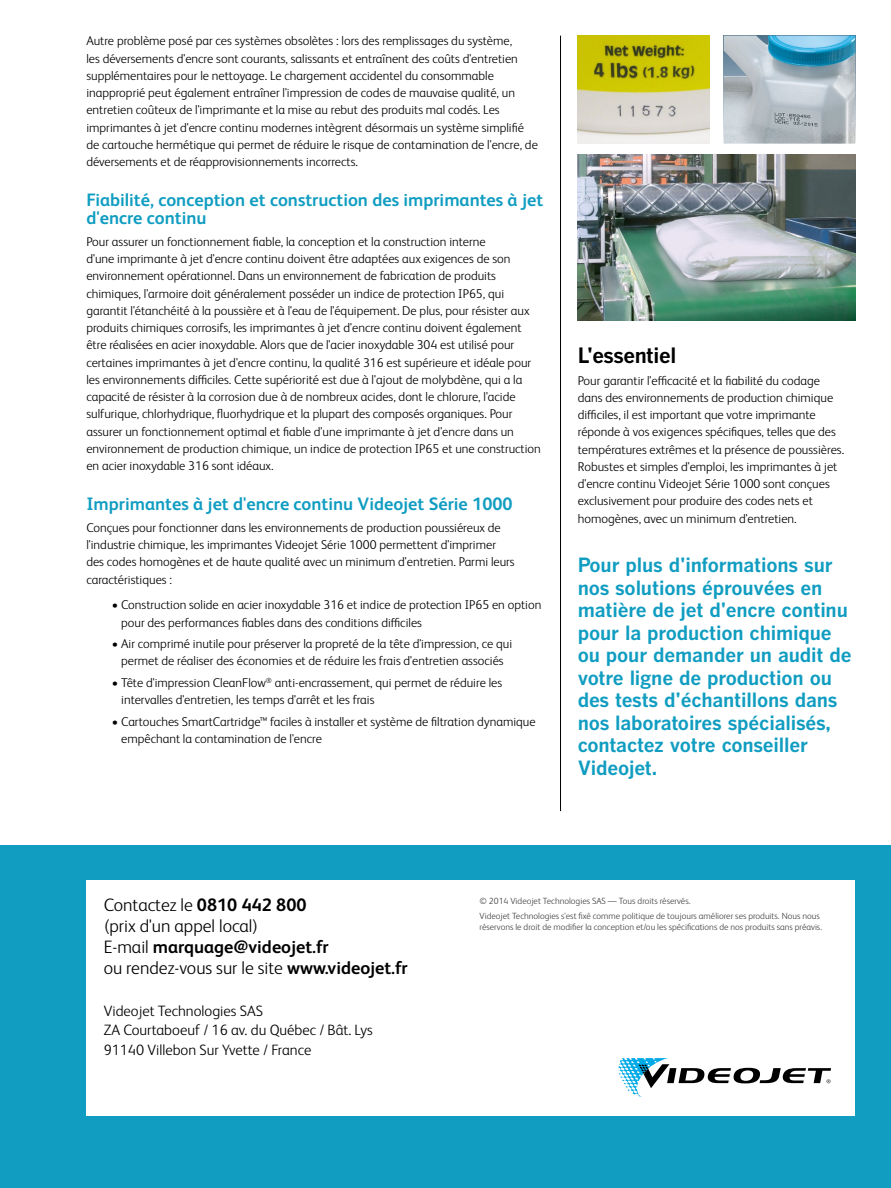
<style>
.page{position:relative;width:891px;height:1188px;background:#fff}
.page>*{position:absolute;margin:0;border:0;box-sizing:border-box;transform-origin:0 0}
.t1{font:700 21px "Benton Gothic";letter-spacing:-.025em;color:#000}
.t2{font:700 19.5px/22.5px "Benton Gothic";letter-spacing:-.01em;color:#109dc1}
.t3{font:700 18px/18px "FS Albert Pro";color:#109dc1}
.t4{font:300 18px/21px "FS Albert Pro";color:#000}
.t5{font:300 15px/19.5px "FS Albert Pro";color:#000}
.t6{font:300 12.75px/17.2px "FS Albert Pro";color:#000}
.t7{font:300 9px/14.7px "FS Albert Pro";color:#414042}
.s1{font-weight:700}
</style>
<div class="page">
<div style="left:0;top:846px;width:891px;height:342px;background:#109dc1"></div>
<div style="left:86px;top:880px;width:769px;height:236px;background:#fff"></div>
<svg style="left:618px;top:1058px;width:213px;height:39px"></svg>
<hr style="left:560px;top:36px;width:1px;height:775px;background:#000">
<img style="left:578px;top:36px;width:131px;height:108px">
<img style="left:724px;top:36px;width:131px;height:108px">
<img style="left:578px;top:154px;width:277px;height:167px">
<p class="t6" style="left:86px;top:32px;width:453px">Autre problème posé par ces systèmes obsolètes : lors des remplissages du système,<br>les déversements d'encre sont courants, salissants et entraînent des coûts d'entretien supplémentaires pour le nettoyage. Le chargement accidentel du consommable inapproprié peut également entraîner l'impression de codes de mauvaise qualité, un entretien coûteux de l'imprimante et la mise au rebut des produits mal codés. Les imprimantes à jet d'encre continu modernes intègrent désormais un système simplifié de cartouche hermétique qui permet de réduire le risque de contamination de l'encre, de déversements et de réapprovisionnements incorrects.</p>
<h3 class="t3" style="left:86px;top:190px;width:458px">Fiabilité, conception et construction des imprimantes à jet d'encre continu</h3>
<p class="t6" style="left:86px;top:232px;width:456px">Pour assurer un fonctionnement fiable, la conception et la construction interne<br>d'une imprimante à jet d'encre continu doivent être adaptées aux exigences de son environnement opérationnel. Dans un environnement de fabrication de produits chimiques, l'armoire doit généralement posséder un indice de protection IP65, qui garantit l'étanchéité à la poussière et à l'eau de l'équipement. De plus, pour résister aux produits chimiques corrosifs, les imprimantes à jet d'encre continu doivent également être réalisées en acier inoxydable. Alors que de l'acier inoxydable 304 est utilisé pour certaines imprimantes à jet d'encre continu, la qualité 316 est supérieure et idéale pour les environnements difficiles. Cette supériorité est due à l'ajout de molybdène, qui a la capacité de résister à la corrosion due à de nombreux acides, dont le chlorure, l'acide sulfurique, chlorhydrique, fluorhydrique et la plupart des composés organiques. Pour assurer un fonctionnement optimal et fiable d'une imprimante à jet d'encre dans un environnement de production chimique, un indice de protection IP65 et une construction en acier inoxydable 316 sont idéaux.</p>
<h3 class="t3" style="left:86px;top:494px;width:428px">Imprimantes à jet d'encre continu Videojet Série 1000</h3>
<p class="t6" style="left:86px;top:518px;width:430px">Conçues pour fonctionner dans les environnements de production poussiéreux de l'industrie chimique, les imprimantes Videojet Série 1000 permettent d'imprimer des codes homogènes et de haute qualité avec un minimum d'entretien. Parmi leurs caractéristiques :</p>
<p class="t6" style="left:121px;top:596px;width:422px;text-indent:-9px">• Construction solide en acier inoxydable 316 et indice de protection IP65 en option pour des performances fiables dans des conditions difficiles</p>
<p class="t6" style="left:112px;top:634px;width:402px;text-align:center">• Air comprimé inutile pour préserver la propreté de la tête d'impression, ce qui permet de réaliser des économies et de réduire les frais d'entretien associés</p>
<p class="t6" style="left:121px;top:673px;width:383px;text-indent:-9px">• Tête d'impression CleanFlow<sup>®</sup> anti-encrassement, qui permet de réduire les intervalles d'entretien, les temps d'arrêt et les frais</p>
<p class="t6" style="left:121px;top:712px;width:416px;text-indent:-9px">• Cartouches SmartCartridge™ faciles à installer et système de filtration dynamique empêchant la contamination de l'encre</p>
<h1 class="t1" style="left:578px;top:343px;width:100px">L'essentiel</h1>
<p class="t6" style="left:578px;top:371px;width:268px">Pour garantir l'efficacité et la fiabilité du codage dans des environnements de production chimique difficiles, il est important que votre imprimante réponde à vos exigences spécifiques, telles que des températures extrêmes et la présence de poussières.<br>Robustes et simples d'emploi, les imprimantes à jet d'encre continu Videojet Série 1000 sont conçues exclusivement pour produire des codes nets et homogènes, avec un minimum d'entretien.</p>
<p class="t2" style="left:578px;top:554px;width:275px">Pour plus d'informations sur nos solutions éprouvées en matière de jet d'encre continu pour la production chimique ou pour demander un audit de votre ligne de production ou des tests d'échantillons dans nos laboratoires spécialisés, contactez votre conseiller<br>Videojet.</p>
<h3 class="t4" style="left:104px;top:894px;width:306px">Contactez le <span class="s1">0810 442 800<br></span>(prix d'un appel local)<br>E-mail <span class="s1">marquage@videojet.fr<br></span>ou rendez-vous sur le site <span class="s1">www.videojet.fr</span></h3>
<p class="t5" style="left:104px;top:1000px;width:271px">Videojet Technologies SAS<br>ZA Courtaboeuf / 16 av. du Québec / Bât. Lys<br>91140 Villebon Sur Yvette / France</p>
<p class="t7" style="left:480px;top:893px;width:342px">© 2014 Videojet Technologies SAS — Tous droits réservés.<br>Videojet Technologies s'est fixé comme politique de toujours améliorer ses produits. Nous nous</p>
<p class="t7" style="left:480px;top:919px;width:344px">réservons le droit de modifier la conception et/ou les spécifications de nos produits sans préavis.</p>
</div>
